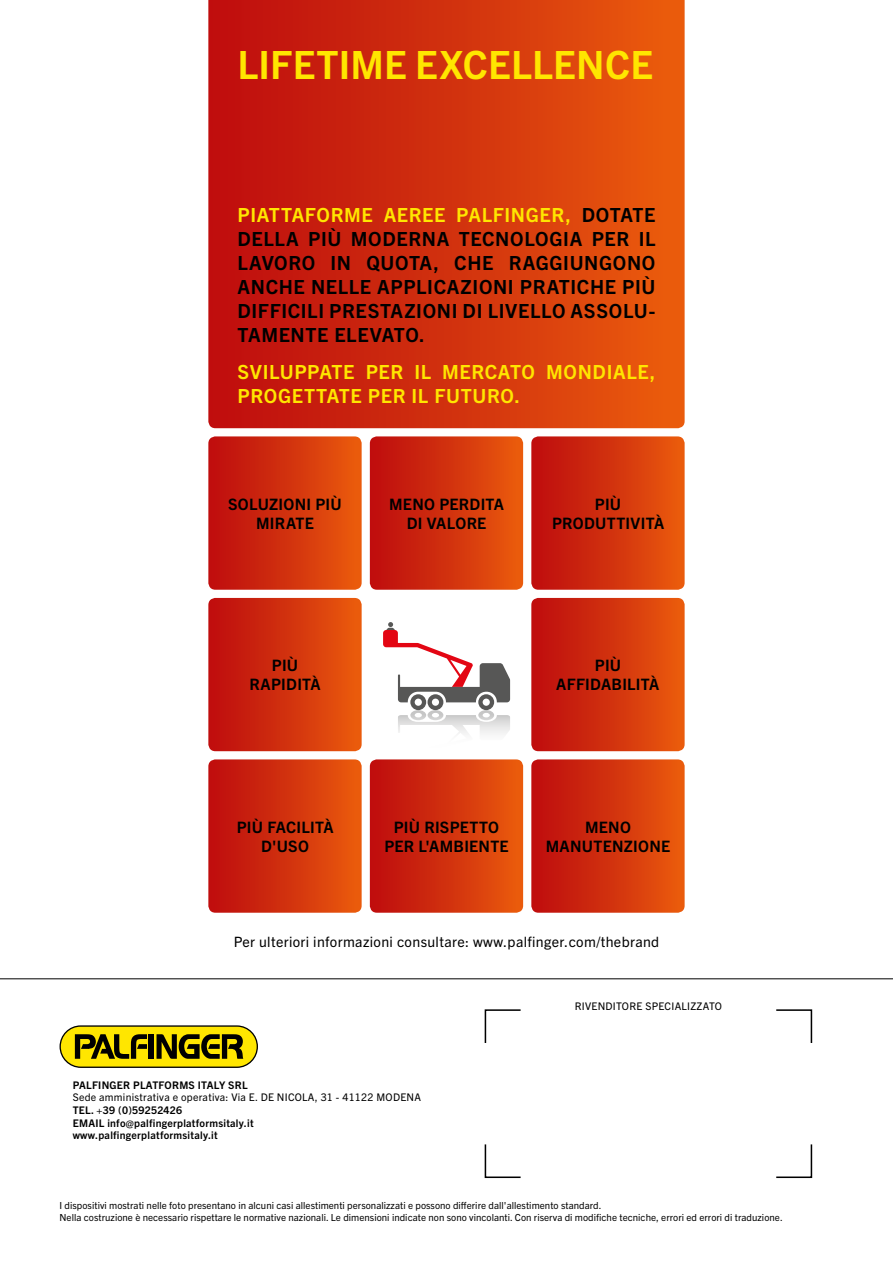
<style>
.page{position:relative;width:893px;height:1263px;background:#fff}
.page>*{position:absolute;margin:0;border:0;box-sizing:border-box;transform-origin:0 0}
.t1{font:700 39px "Trade Gothic Next LT Pro";letter-spacing:.005em;color:#ffe600}
.t2{font:700 19.5px "Trade Gothic Next LT Pro";letter-spacing:.03em;color:#000}
.t3{font:700 19.5px/24px "Trade Gothic Next LT Pro";letter-spacing:.03em;color:#ffe600}
.t4{font:700 15.75px/18.9px "Trade Gothic Next LT Pro";letter-spacing:.015em;color:#000;text-align:center}
.t5{font:14.25px "Trade Gothic Next LT Pro";letter-spacing:.025em;color:#000}
.t6{font:700 10.5px/12.6px "Trade Gothic Next LT Pro";letter-spacing:.025em;color:#000}
.t7{font:10.5px "Trade Gothic Next LT Pro";letter-spacing:.025em;color:#000}
.t8{font:9.75px/11.7px "Trade Gothic Next LT Pro";letter-spacing:.005em;color:#000}
.s1{color:#000}
</style>
<div class="page">
<hr style="left:0;top:978px;width:893px;height:1px;background:#000">
<div style="left:370px;top:759px;width:153px;height:154px;background:linear-gradient(to right,#bc0a0e,#e95a0d);border-radius:7px"></div>
<div style="left:370px;top:436px;width:153px;height:154px;background:linear-gradient(to right,#bc0a0e,#e95a0d);border-radius:7px"></div>
<div style="left:531px;top:598px;width:154px;height:153px;background:linear-gradient(to right,#bc0a0e,#e95a0d);border-radius:7px"></div>
<div style="left:531px;top:759px;width:154px;height:154px;background:linear-gradient(to right,#bc0a0e,#e95a0d);border-radius:7px"></div>
<div style="left:531px;top:436px;width:154px;height:154px;background:linear-gradient(to right,#bc0a0e,#e95a0d);border-radius:7px"></div>
<div style="left:208px;top:598px;width:154px;height:153px;background:linear-gradient(to right,#bc0a0e,#e95a0d);border-radius:7px"></div>
<div style="left:208px;top:759px;width:154px;height:154px;background:linear-gradient(to right,#bc0a0e,#e95a0d);border-radius:7px"></div>
<div style="left:208px;top:436px;width:154px;height:154px;background:linear-gradient(to right,#bc0a0e,#e95a0d);border-radius:7px"></div>
<svg style="left:208px;top:0;width:477px;height:428px;background:#d2320e"></svg>
<svg style="left:383px;top:622px;width:127px;height:112px"></svg>
<svg style="left:60px;top:1025px;width:198px;height:43px;background:#a5960d"></svg>
<svg style="left:484px;top:1009px;width:329px;height:170px"></svg>
<h1 class="t1" style="left:237px;top:37px;width:417px">LIFETIME EXCELLENCE</h1>
<h2 class="t3" style="left:238px;top:202px;width:419px">PIATTAFORME AEREE PALFINGER, <span class="s1">DOTATE<br>DELLA</span></h2>
<h2 class="t2" style="left:308px;top:226px;width:216px">PIÙ MODERNA TECNOLOG</h2>
<h2 class="t2" style="left:563px;top:226px;width:88px">IA PER IL</h2>
<h2 class="t2" style="left:238px;top:250px;width:14px">LAVORO</h2>
<h2 class="t2" style="left:331px;top:250px;width:51px">IN QUO</h2>
<h2 class="t2" style="left:409px;top:250px;width:114px">TA, CHE RAGG</h2>
<h2 class="t2" style="left:563px;top:250px;width:91px">IUNGONO</h2>
<h2 class="t2" style="left:238px;top:274px;width:153px">ANCHE NELLE APPL</h2>
<h2 class="t2" style="left:427px;top:274px;width:107px">ICAZIONI PRA</h2>
<h2 class="t2" style="left:559px;top:274px;width:98px">TICHE PIÙ</h2>
<h2 class="t2" style="left:238px;top:298px;width:305px">DIFFICILI PRESTAZIONI DI LIVELLO</h2>
<h2 class="t2" style="left:571px;top:298px;width:14px">ASSOLU</h2>
<h2 class="t2" style="left:649px;top:298px;width:8px">-</h2>
<h2 class="t2" style="left:238px;top:322px;width:189px">TAMENTE ELEVATO.</h2>
<h2 class="t3" style="left:238px;top:359px;width:45px">SVILUPPA</h2>
<h2 class="t3" style="left:332px;top:359px;width:325px">TE PER IL MERCATO MONDIALE,</h2>
<h2 class="t3" style="left:238px;top:383px;width:14px">PROG</h2>
<h2 class="t3" style="left:292px;top:383px;width:195px">ETTATE PER IL FUTURO</h2>
<h2 class="t3" style="left:514px;top:383px;width:7px">.</h2>
<h3 class="t4" style="left:256px;top:493px;width:87px;text-align:left;text-indent:22px">IONI PIÙ<br>MIRATE</h3>
<h3 class="t4" style="left:595px;top:493px;width:28px">PIÙ</h3>
<h3 class="t4" style="left:228px;top:493px;width:11px">SOLUZ</h3>
<h3 class="t4" style="left:407px;top:493px;width:97px;text-align:left;text-indent:-18px">MENO PERDITA<br>DI VALOR</h3>
<h3 class="t4" style="left:552px;top:512px;width:12px">PRODU</h3>
<h3 class="t4" style="left:607px;top:512px;width:59px">TTIVITÀ</h3>
<h3 class="t4" style="left:477px;top:512px;width:11px">E</h3>
<h3 class="t4" style="left:272px;top:655px;width:28px">PIÙ</h3>
<h3 class="t4" style="left:249px;top:674px;width:11px">RAP</h3>
<h3 class="t4" style="left:281px;top:674px;width:41px">IDITÀ</h3>
<h3 class="t4" style="left:556px;top:655px;width:105px">PIÙ<br>AFFIDABILITÀ</h3>
<h3 class="t4" style="left:261px;top:816px;width:74px;text-align:left;text-indent:-24px">PIÙ FACILITÀ<br>D'USO</h3>
<h3 class="t4" style="left:546px;top:816px;width:126px">MENO<br>MANUTENZIONE</h3>
<h3 class="t4" style="left:384px;top:816px;width:126px">PIÙ RISPETTO<br>PER L'AMBIENTE</h3>
<h3 class="t5" style="left:234px;top:931px;width:427px">Per ulteriori informazioni consultare: www.palfinger.com/thebrand</h3>
<p class="t6" style="left:73px;top:1078px;width:176px">PALFINGER PLATFORMS ITALY SRL</p>
<p class="t7" style="left:73px;top:1090px;width:350px">Sede amministrativa e operativa: Via E. DE NICOLA, 31 - 41122 MODENA</p>
<p class="t6" style="left:73px;top:1103px;width:182px">TE L. +39 (0)59252426<br>EMAI L INFO@PALFINGERPLATFORMSITALY.IT<br>WWW.PALFINGERPLATFORMSITALY.IT</p>
<p class="t7" style="left:575px;top:999px;width:149px">RIVENDITORE SPECIALIZZATO</p>
<p class="t8" style="left:60px;top:1199px;width:725px">I dispositivi mostrati nelle foto presentano in alcuni casi allestimenti personalizzati e possono differire dall'allestimento standard.<br>Nella costruzione è necessario rispettare le normative nazionali. Le dimensioni indicate non sono vincolanti. Con riserva di modifiche tecniche, errori ed errori di traduzione.</p>
</div>
